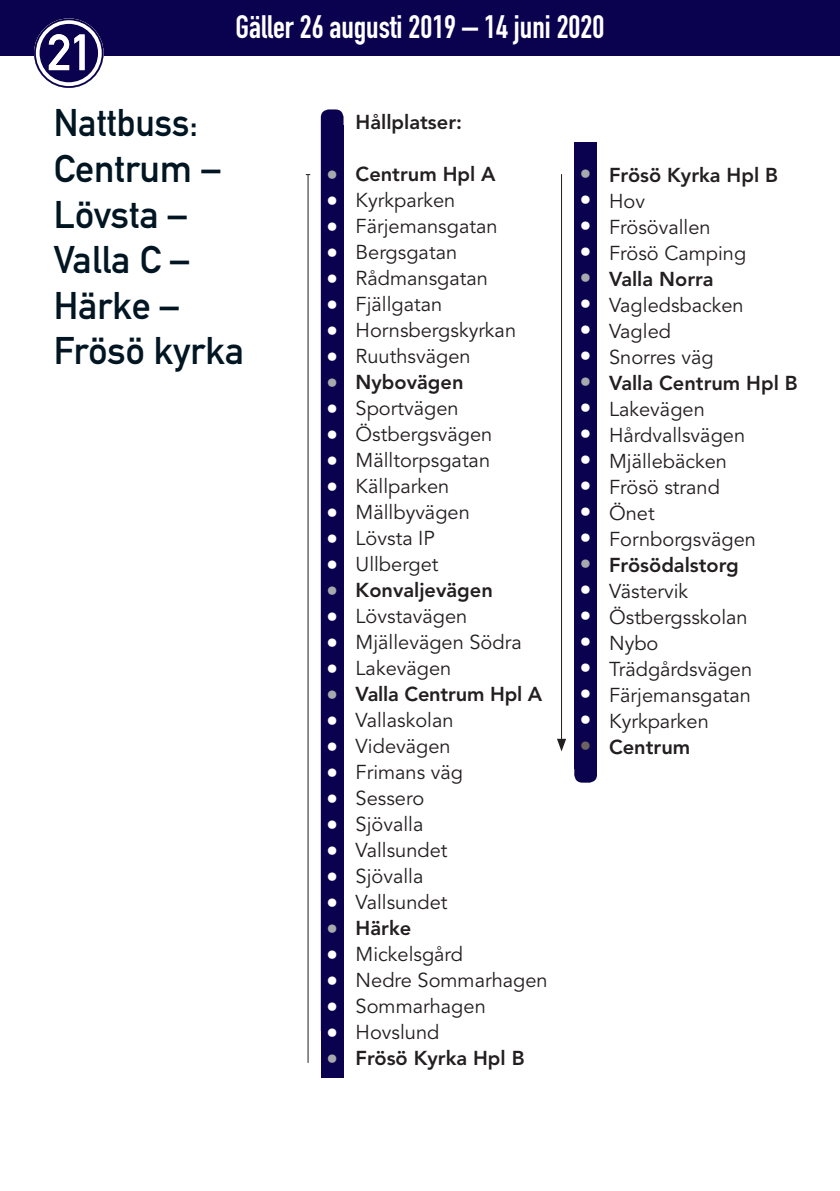
<style>
.page{position:relative;width:840px;height:1191px;background:#fff}
.page>*{position:absolute;margin:0;border:0;box-sizing:border-box;transform-origin:0 0}
.t1{font:50px "DIN Mittelschrift";color:#fff}
.t2{font:38px/45.6px "DIN Mittelschrift";color:#011622;scale:.95 1}
.t3{font:700 32px/26px "Myriad Pro";color:#fff;text-align:justify}
.t4{font:32px "DIN Engschrift Std";color:#fff}
.t5{font:700 32px "Myriad Pro";color:#a8a9ad}
.t6{font:700 32px "Myriad Pro";color:#6b6360}
.t7{font:20px/26px "Avenir LT Std";color:#231f20}
.t8{font:800 20px "Avenir LT Std";color:#231f20}
</style>
<div class="page">
<div style="left:0;top:0;width:839px;height:55px;background:#0a024e"></div>
<div style="left:574px;top:156px;width:22px;height:626px;background:#0a024e;border-radius:8px"></div>
<div style="left:320px;top:125px;width:23px;height:952px;background:#0a024e"></div>
<div style="left:574px;top:142px;width:22px;height:626px;background:#0a024e"></div>
<hr style="left:307px;top:175px;width:1px;height:887px;background:#231f20">
<hr style="left:560px;top:174px;width:1px;height:568px;background:#231f20">
<svg style="left:557px;top:739px;width:9px;height:12px"></svg>
<div style="left:34px;top:18px;width:69px;height:70px;border:14px solid #fff;border-radius:50%"></div>
<div style="left:40px;top:24px;width:58px;height:58px;background:#0a024e;border-radius:50%"></div>
<div style="left:34px;top:18px;width:69px;height:70px;border:2px solid #0a024e;border-radius:50%"></div>
<h1 class="t1" style="left:47px;top:23px;width:48px">21</h1>
<h3 class="t4" style="left:235px;top:8px;width:370px">Gäller 26 augusti 2019 – 14 juni 2020</h3>
<h2 class="t2" style="left:54px;top:100px;width:201px">Nattbuss:<br>Centrum –<br>Lövsta –<br>Valla C –<br>Härke –<br>Frösö kyrka</h2>
<p class="t8" style="left:355px;top:110px;width:108px">Hållplatser:</p>
<p class="t8" style="left:355px;top:162px;width:141px">Centrum Hpl A</p>
<p class="t7" style="left:355px;top:187px;width:162px">Kyrkparken<br>Färjemansgatan<br>Bergsgatan<br>Rådmansgatan<br>Fjällgatan<br>Hornsbergskyrkan<br>Ruuthsvägen</p>
<p class="t8" style="left:355px;top:370px;width:109px">Nybovägen</p>
<p class="t7" style="left:355px;top:395px;width:138px">Sportvägen<br>Östbergsvägen<br>Mälltorpsgatan<br>Källparken<br>Mällbyvägen<br>Lövsta IP<br>Ullberget</p>
<p class="t8" style="left:355px;top:578px;width:139px">Konvaljevägen</p>
<p class="t7" style="left:355px;top:603px;width:167px">Lövstavägen<br>Mjällevägen Södra<br>Lakevägen</p>
<p class="t8" style="left:355px;top:682px;width:188px">Valla Centrum Hpl A</p>
<p class="t7" style="left:355px;top:707px;width:109px">Vallaskolan<br>Videvägen<br>Frimans väg<br>Sessero<br>Sjövalla<br>Vallsundet<br>Sjövalla<br>Vallsundet</p>
<p class="t8" style="left:355px;top:916px;width:57px">Härke</p>
<p class="t7" style="left:355px;top:941px;width:193px">Mickelsgård<br>Nedre Sommarhagen<br>Sommarhagen<br>Hovslund</p>
<p class="t8" style="left:355px;top:1046px;width:170px">Frösö Kyrka Hpl B</p>
<h3 class="t5" style="left:326px;top:151px;width:12px">•</h3>
<h3 class="t3" style="left:326px;top:184px;width:12px">• • • • • • •</h3>
<h3 class="t5" style="left:326px;top:359px;width:12px">•</h3>
<h3 class="t3" style="left:326px;top:392px;width:12px">• • • • • • •</h3>
<h3 class="t5" style="left:326px;top:567px;width:12px">•</h3>
<h3 class="t3" style="left:326px;top:600px;width:12px">• • •</h3>
<h3 class="t5" style="left:326px;top:671px;width:12px">•</h3>
<h3 class="t3" style="left:326px;top:704px;width:12px">• • • • • • • •</h3>
<h3 class="t5" style="left:326px;top:905px;width:12px">•</h3>
<h3 class="t3" style="left:326px;top:937px;width:12px">• • • •</h3>
<h3 class="t5" style="left:326px;top:1035px;width:12px">•</h3>
<h3 class="t5" style="left:580px;top:150px;width:12px">•</h3>
<h3 class="t3" style="left:580px;top:183px;width:12px">• • •</h3>
<h3 class="t5" style="left:580px;top:254px;width:12px">•</h3>
<h3 class="t3" style="left:580px;top:287px;width:12px">• • •</h3>
<h3 class="t5" style="left:580px;top:358px;width:12px">•</h3>
<h3 class="t3" style="left:580px;top:391px;width:12px">• • • • • •</h3>
<h3 class="t5" style="left:580px;top:540px;width:12px">•</h3>
<h3 class="t3" style="left:580px;top:573px;width:12px">• • • • • •</h3>
<h3 class="t6" style="left:580px;top:722px;width:12px">•</h3>
<p class="t8" style="left:608px;top:163px;width:170px">Frösö Kyrka Hpl B</p>
<p class="t7" style="left:608px;top:188px;width:139px">Hov<br>Frösövallen<br>Frösö Camping</p>
<p class="t8" style="left:608px;top:267px;width:106px">Valla Norra</p>
<p class="t7" style="left:608px;top:292px;width:136px">Vagledsbacken<br>Vagled<br>Snorres väg</p>
<p class="t8" style="left:608px;top:371px;width:190px">Valla Centrum Hpl B</p>
<p class="t7" style="left:608px;top:396px;width:148px">Lakevägen<br>Hårdvallsvägen<br>Mjällebäcken<br>Frösö strand<br>Önet<br>Fornborgsvägen</p>
<p class="t8" style="left:608px;top:553px;width:131px">Frösödalstorg</p>
<p class="t7" style="left:608px;top:578px;width:144px">Västervik<br>Östbergsskolan<br>Nybo<br>Trädgårdsvägen<br>Färjemansgatan<br>Kyrkparken</p>
<p class="t8" style="left:608px;top:735px;width:83px">Centrum</p>
</div>
